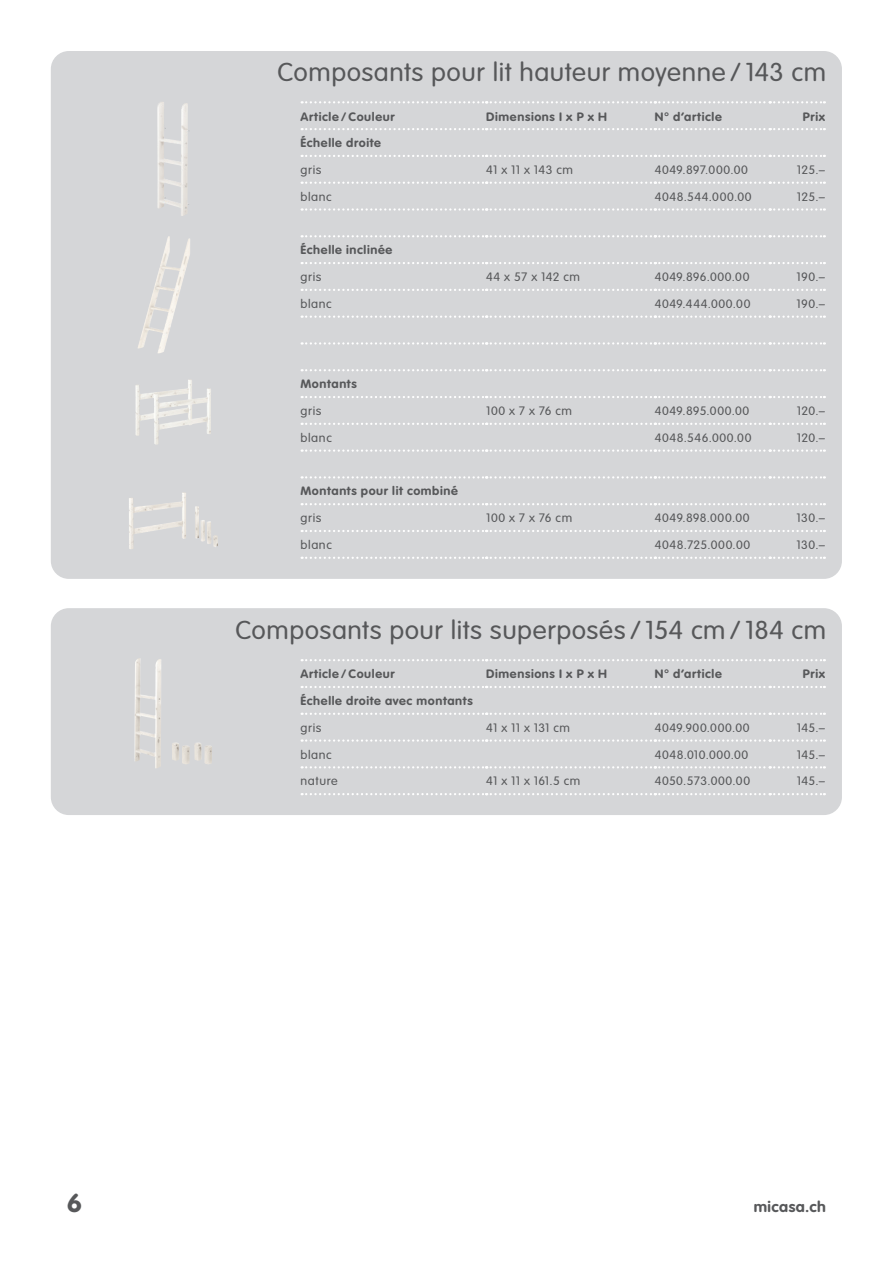
<style>
.page{position:relative;width:893px;height:1263px;background:#fff}
.page>*{position:absolute;margin:0;border:0;box-sizing:border-box;transform-origin:0 0}
.t1{font:300 25.5px "VAG Rounded Std";letter-spacing:.02em;color:#57585a;scale:1.05 1}
.t2{font:700 25.5px "VAG Rounded Std";color:#57585a;scale:1.05 1}
.t3{font:700 15px "VAG Rounded Std";letter-spacing:.03em;color:#57585a;scale:1.05 1}
.t4{font:300 12px "VAG Rounded Std";letter-spacing:.045em;color:#57585a;scale:1.05 1}
.t5{font:700 12px "VAG Rounded Std";letter-spacing:.05em;color:#57585a;scale:1.05 1}
</style>
<div class="page">
<div style="left:51px;top:51px;width:791px;height:528px;background:#d5d6d8;border-radius:18px"></div>
<div style="left:51px;top:608px;width:791px;height:207px;background:#d5d6d8;border-radius:18px"></div>
<svg style="left:302px;top:128px;width:523px;height:2px"></svg>
<svg style="left:302px;top:155px;width:523px;height:2px"></svg>
<svg style="left:302px;top:182px;width:523px;height:2px"></svg>
<svg style="left:302px;top:208px;width:523px;height:3px"></svg>
<svg style="left:302px;top:235px;width:523px;height:2px"></svg>
<svg style="left:302px;top:262px;width:523px;height:2px"></svg>
<svg style="left:302px;top:289px;width:523px;height:2px"></svg>
<svg style="left:302px;top:315px;width:523px;height:3px"></svg>
<svg style="left:302px;top:342px;width:523px;height:3px"></svg>
<svg style="left:302px;top:369px;width:523px;height:2px"></svg>
<svg style="left:302px;top:396px;width:523px;height:2px"></svg>
<svg style="left:302px;top:423px;width:523px;height:2px"></svg>
<svg style="left:302px;top:449px;width:523px;height:3px"></svg>
<svg style="left:302px;top:476px;width:523px;height:2px"></svg>
<svg style="left:302px;top:503px;width:523px;height:2px"></svg>
<svg style="left:302px;top:530px;width:523px;height:2px"></svg>
<svg style="left:302px;top:557px;width:523px;height:2px"></svg>
<svg style="left:302px;top:101px;width:523px;height:2px"></svg>
<svg style="left:302px;top:686px;width:523px;height:2px"></svg>
<svg style="left:302px;top:713px;width:523px;height:2px"></svg>
<svg style="left:302px;top:739px;width:523px;height:3px"></svg>
<svg style="left:302px;top:766px;width:523px;height:2px"></svg>
<svg style="left:302px;top:793px;width:523px;height:2px"></svg>
<svg style="left:302px;top:659px;width:523px;height:2px"></svg>
<img style="left:157px;top:102px;width:32px;height:114px">
<img style="left:135px;top:379px;width:76px;height:66px">
<img style="left:129px;top:492px;width:89px;height:57px">
<img style="left:134px;top:658px;width:78px;height:110px">
<img style="left:138px;top:236px;width:52px;height:118px">
<h1 class="t1" style="left:277px;top:58px;width:524px">Composants pour lit hauteur moyenne / 143 cm</h1>
<p class="t5" style="left:300px;top:109px;width:91px">Article / Couleur</p>
<p class="t5" style="left:486px;top:109px;width:117px">Dimensions I x P x H</p>
<p class="t5" style="left:655px;top:109px;width:65px">N° d’article</p>
<p class="t5" style="left:803px;top:109px;width:23px">Prix</p>
<p class="t5" style="left:300px;top:136px;width:78px">Échelle droite</p>
<p class="t4" style="left:300px;top:163px;width:22px">gris</p>
<p class="t4" style="left:486px;top:163px;width:84px">41 x 11 x 143 cm</p>
<p class="t4" style="left:655px;top:163px;width:90px">4049.897.000.00</p>
<p class="t4" style="left:797px;top:163px;width:28px">125.–</p>
<p class="t4" style="left:300px;top:190px;width:31px">blanc</p>
<p class="t4" style="left:655px;top:190px;width:94px">4048.544.000.00</p>
<p class="t4" style="left:797px;top:190px;width:28px">125.–</p>
<p class="t5" style="left:300px;top:243px;width:89px">Échelle inclinée</p>
<p class="t4" style="left:300px;top:270px;width:22px">gris</p>
<p class="t4" style="left:486px;top:270px;width:91px">44 x 57 x 142 cm</p>
<p class="t4" style="left:655px;top:270px;width:92px">4049.896.000.00</p>
<p class="t4" style="left:797px;top:270px;width:29px">190.–</p>
<p class="t4" style="left:300px;top:297px;width:31px">blanc</p>
<p class="t4" style="left:655px;top:297px;width:93px">4049.444.000.00</p>
<p class="t4" style="left:797px;top:297px;width:29px">190.–</p>
<p class="t5" style="left:300px;top:377px;width:55px">Montants</p>
<p class="t4" style="left:300px;top:404px;width:22px">gris</p>
<p class="t4" style="left:486px;top:404px;width:83px">100 x 7 x 76 cm</p>
<p class="t4" style="left:655px;top:404px;width:91px">4049.895.000.00</p>
<p class="t4" style="left:797px;top:404px;width:28px">120.–</p>
<p class="t4" style="left:300px;top:431px;width:31px">blanc</p>
<p class="t4" style="left:655px;top:431px;width:93px">4048.546.000.00</p>
<p class="t4" style="left:797px;top:431px;width:28px">120.–</p>
<p class="t5" style="left:300px;top:484px;width:151px">Montants pour lit combiné</p>
<p class="t4" style="left:300px;top:511px;width:22px">gris</p>
<p class="t4" style="left:486px;top:511px;width:83px">100 x 7 x 76 cm</p>
<p class="t4" style="left:655px;top:511px;width:92px">4049.898.000.00</p>
<p class="t4" style="left:797px;top:511px;width:29px">130.–</p>
<p class="t4" style="left:301px;top:538px;width:31px">blanc</p>
<p class="t4" style="left:655px;top:538px;width:92px">4048.725.000.00</p>
<p class="t4" style="left:797px;top:538px;width:29px">130.–</p>
<h1 class="t1" style="left:236px;top:615px;width:564px">Composants pour lits superposés / 154 cm / 184 cm</h1>
<p class="t5" style="left:300px;top:667px;width:91px">Article / Couleur</p>
<p class="t5" style="left:486px;top:667px;width:117px">Dimensions I x P x H</p>
<p class="t5" style="left:655px;top:667px;width:65px">N° d’article</p>
<p class="t5" style="left:803px;top:667px;width:23px">Prix</p>
<p class="t5" style="left:300px;top:694px;width:166px">Échelle droite avec montants</p>
<p class="t4" style="left:300px;top:721px;width:22px">gris</p>
<p class="t4" style="left:486px;top:721px;width:81px">41 x 11 x 131 cm</p>
<p class="t4" style="left:655px;top:721px;width:92px">4049.900.000.00</p>
<p class="t4" style="left:797px;top:721px;width:28px">145.–</p>
<p class="t4" style="left:300px;top:747px;width:31px">blanc</p>
<p class="t4" style="left:655px;top:747px;width:91px">4048.010.000.00</p>
<p class="t4" style="left:797px;top:747px;width:28px">145.–</p>
<p class="t4" style="left:300px;top:774px;width:37px">nature</p>
<p class="t4" style="left:486px;top:774px;width:91px">41 x 11 x 161.5 cm</p>
<p class="t4" style="left:655px;top:774px;width:92px">4050.573.000.00</p>
<p class="t4" style="left:797px;top:774px;width:28px">145.–</p>
<h1 class="t2" style="left:67px;top:1188px;width:16px">6</h1>
<p class="t3" style="left:754px;top:1198px;width:70px">micasa.ch</p>
</div>
